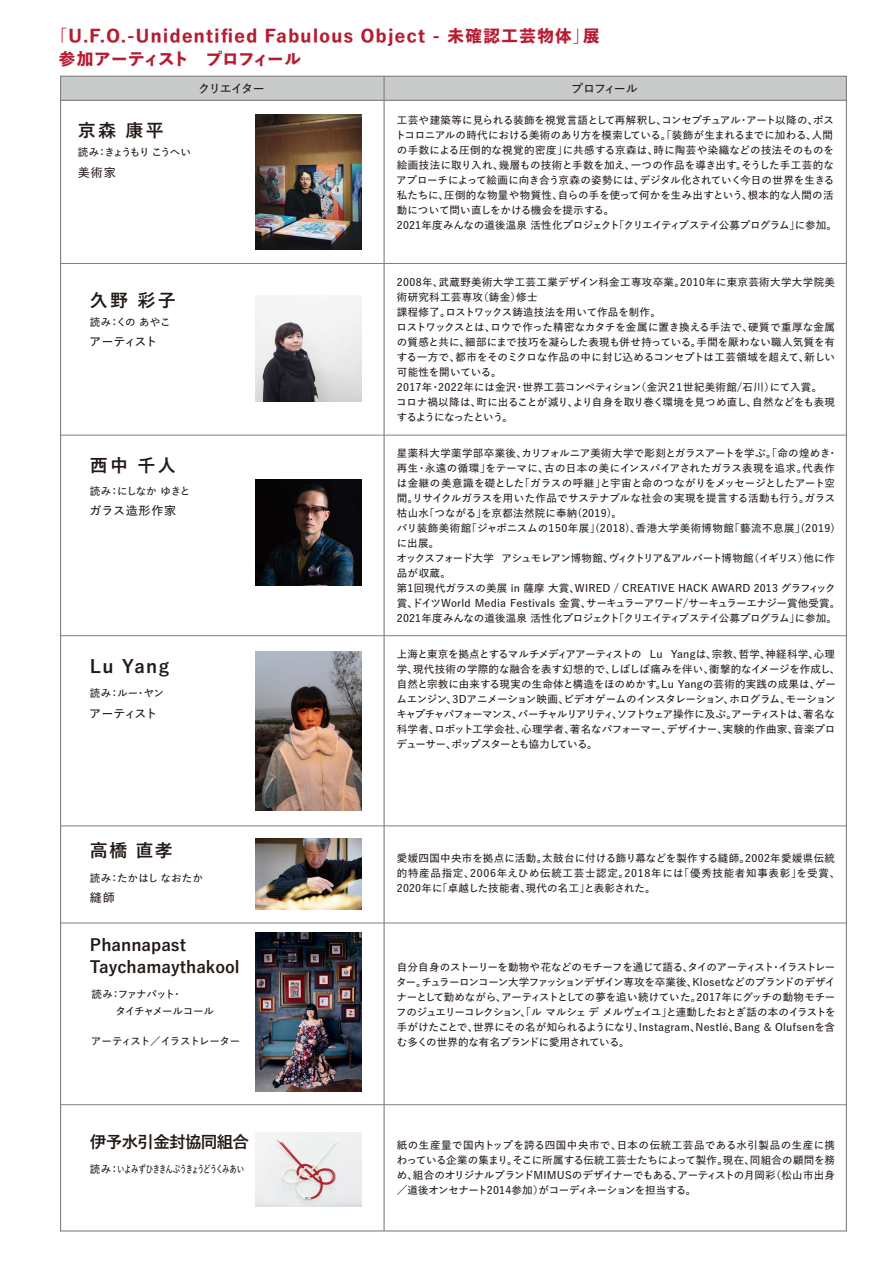
<style>
.page{position:relative;width:893px;height:1263px;background:#fff}
.page>*{position:absolute;margin:0;border:0;box-sizing:border-box;transform-origin:0 0}
.t1{font:700 18px "Yu Go Pr 6 N";letter-spacing:.1em;color:#221815}
.t2{font:800 16.5px/22.8px "Yu Go Std N";letter-spacing:.09em;color:#b61c31}
.t3{font:700 16.5px/21.6px "Yu Go Pr 6 N";color:#221815}
.t4{font:700 16.5px "Yu Go Pr 6 N";letter-spacing:-.04em;color:#221815}
.t5{font:600 12px "Yu Go Pr 6 N";letter-spacing:-.035em;color:#221815}
.t6{font:600 12px "Yu Go Pr 6 N";letter-spacing:.055em;color:#221815}
.t7{font:600 10.5px/15px "Yu Go Pr 6 N";color:#221815}
.t8{font:600 10.5px/15px "Yu Go Pr 6 N";letter-spacing:-.02em;color:#221815}
.t9{font:600 10.5px/15px "Yu Go Pr 6 N";letter-spacing:.035em;color:#221815}
.t10{font:600 10.5px/16.5px "Yu Go Pr 6 N";letter-spacing:-.09em;color:#221815}
.t11{font:600 10.5px "Yu Go Pr 6 N";letter-spacing:-.105em;color:#221815}
.t12{font:600 10.5px "Yu Go Pr 6 N";letter-spacing:-.055em;color:#221815}
.t13{font:600 10.5px "Yu Go Pr 6 N";letter-spacing:-.145em;color:#221815}
.t14{font:600 10.5px "Yu Go Pr 6 N";letter-spacing:-.065em;color:#221815}
</style>
<div class="page">
<div style="left:61px;top:76px;width:785px;height:24px;background:#c9caca"></div>
<hr style="left:61px;top:100px;width:785px;height:1px;background:#808080">
<hr style="left:383px;top:76px;width:1px;height:1155px;background:#808080">
<hr style="left:61px;top:435px;width:785px;height:1px;background:#808080">
<hr style="left:61px;top:263px;width:785px;height:1px;background:#808080">
<hr style="left:61px;top:635px;width:785px;height:1px;background:#808080">
<hr style="left:61px;top:826px;width:785px;height:1px;background:#808080">
<hr style="left:61px;top:923px;width:785px;height:1px;background:#808080">
<hr style="left:61px;top:1104px;width:785px;height:1px;background:#808080">
<img style="left:255px;top:651px;width:106px;height:160px">
<img style="left:255px;top:1133px;width:106px;height:74px">
<img style="left:255px;top:932px;width:106px;height:160px">
<img style="left:255px;top:839px;width:106px;height:71px">
<img style="left:255px;top:295px;width:106px;height:106px">
<img style="left:255px;top:114px;width:106px;height:136px">
<img style="left:255px;top:480px;width:106px;height:106px">
<h2 class="t2" style="left:59px;top:25px;width:542px;text-indent:-8px">「U.F.O.-Unidentified Fabulous Object - 未確認工芸物体」展参加アーティスト　プロフィール</h2>
<p class="t5" style="left:198px;top:77px;width:68px">クリエイター</p>
<p class="t5" style="left:571px;top:77px;width:68px">プロフィール</p>
<h1 class="t1" style="left:78px;top:121px;width:87px">京森 康平</h1>
<p class="t13" style="left:78px;top:143px;width:115px">読み：きょうもり こうへい</p>
<p class="t5" style="left:78px;top:161px;width:39px">美術家</p>
<h1 class="t1" style="left:90px;top:290px;width:87px">久野 彩子</h1>
<p class="t7" style="left:90px;top:313px;width:82px">読み：くの あやこ</p>
<p class="t5" style="left:89px;top:331px;width:70px">アーティスト</p>
<h1 class="t1" style="left:90px;top:455px;width:87px">西中 千人</h1>
<p class="t14" style="left:90px;top:481px;width:102px">読み：にしなか ゆきと</p>
<p class="t6" style="left:89px;top:500px;width:88px">ガラス造形作家</p>
<h1 class="t1" style="left:90px;top:656px;width:81px">Lu Yang</h1>
<p class="t7" style="left:90px;top:685px;width:76px">読み：ルー・ヤン</p>
<p class="t5" style="left:89px;top:702px;width:70px">アーティスト</p>
<h1 class="t1" style="left:90px;top:841px;width:84px">高橋 直孝</h1>
<p class="t7" style="left:90px;top:869px;width:114px">読み：たかはし なおたか</p>
<p class="t5" style="left:90px;top:887px;width:26px">縫師</p>
<h2 class="t3" style="left:90px;top:935px;width:151px">Phannapast<br>Taychamaythakool</h2>
<p class="t10" style="left:91px;top:985px;width:124px">読み：ファナパット・<br>　　 タイチャメールコール</p>
<p class="t12" style="left:91px;top:1032px;width:151px">アーティスト／イラストレーター</p>
<h2 class="t4" style="left:90px;top:1133px;width:161px">伊予水引金封協同組合</h2>
<p class="t11" style="left:90px;top:1159px;width:156px">読み：いよみずひききんぷうきょうどうくみあい</p>
<p class="t7" style="left:395px;top:111px;width:443px">工芸や建築等に見られる装飾を視覚言語として再解釈し、コンセプチュアル・アート以降の、ポストコロニアルの時代における美術のあり方を模索している。「装飾が生まれるまでに加わる、人間の手数による圧倒的な視覚的密度」に共感する京森は、時に陶芸や染織などの技法そのものを絵画技法に取り入れ、幾層もの技術と手数を加え、一つの作品を導き出す。そうした手工芸的なアプローチによって絵画に向き合う京森の姿勢には、デジタル化されていく今日の世界を生きる私たちに、圧倒的な物量や物質性、自らの手を使って何かを生み出すという、根本的な人間の活動について問い直しをかける機会を提示する。<br>2021年度みんなの道後温泉 活性化プロジェクト「クリエイティブステイ公募プログラム」に参加。</p>
<p class="t7" style="left:396px;top:273px;width:440px">2008年、武蔵野美術大学工芸工業デザイン科金工専攻卒業。2010年に東京芸術大学大学院美術研究科工芸専攻（鋳金）修士<br>課程修了。ロストワックス鋳造技法を用いて作品を制作。<br>ロストワックスとは、ロウで作った精密なカタチを金属に置き換える手法で、硬質で重厚な金属の質感と共に、細部にまで技巧を凝らした表現も併せ持っている。手間を厭わない職人気質を有する一方で、都市をそのミクロな作品の中に封じ込めるコンセプトは工芸領域を超えて、新しい可能性を開いている。<br>2017年・2022年には金沢・世界工芸コンペティション（金沢２１世紀美術館/石川）にて入賞。<br>コロナ禍以降は、町に出ることが減り、より自身を取り巻く環境を見つめ直し、自然などをも表現するようになったという。</p>
<p class="t7" style="left:396px;top:445px;width:445px">星薬科大学薬学部卒業後、カリフォルニア美術大学で彫刻とガラスアートを学ぶ。「命の煌めき・再生・永遠の循環」をテーマに、古の日本の美にインスパイアされたガラス表現を追求。代表作は金継の美意識を礎とした「ガラスの呼継」と宇宙と命のつながりをメッセージとしたアート空間。リサイクルガラスを用いた作品でサステナブルな社会の実現を提言する活動も行う。ガラス枯山水「つながる」を京都法然院に奉納(2019)。<br>パリ装飾美術館「ジャポニスムの150年展」(2018)、香港大学美術博物館「藝流不息展」(2019)に出展。<br>オックスフォード大学 アシュモレアン博物館、ヴィクトリア＆アルバート博物館（イギリス）他に作品が収蔵。<br>第1回現代ガラスの美展 in 薩摩 大賞、WIRED / CREATIVE HACK AWARD 2013 グラフィック賞、ドイツWorld Media Festivals 金賞、サーキュラーアワード/サーキュラーエナジー賞他受賞。2021年度みんなの道後温泉 活性化プロジェクト「クリエイティブステイ公募プログラム」に参加。</p>
<p class="t8" style="left:396px;top:645px;width:445px">上海と東京を拠点とするマルチメディアアーティストの Lu Yangは、宗教、哲学、神経科学、心理学、現代技術の学際的な融合を表す幻想的で、しばしば痛みを伴い、衝撃的なイメージを作成し、自然と宗教に由来する現実の生命体と構造をほのめかす。Lu Yangの芸術的実践の成果は、ゲームエンジン、3Dアニメーション映画、ビデオゲームのインスタレーション、ホログラム、モーションキャプチャパフォーマンス、バーチャルリアリティ、ソフトウェア操作に及ぶ。アーティストは、著名な科学者、ロボット工学会社、心理学者、著名なパフォーマー、デザイナー、実験的作曲家、音楽プロデューサー、ポップスターとも協力している。</p>
<p class="t9" style="left:397px;top:850px;width:445px">愛媛四国中央市を拠点に活動。太鼓台に付ける飾り幕などを製作する縫師。2002年愛媛県伝統的特産品指定、2006年えひめ伝統工芸士認定。2018年には「優秀技能者知事表彰」を受賞、<br>2020年に「卓越した技能者、現代の名工」と表彰された。</p>
<p class="t7" style="left:396px;top:958px;width:441px;text-align:justify">自分自身のストーリーを動物や花などのモチーフを通じて語る、タイのアーティスト・イラストレーター。チュラーロンコーン大学ファッションデザイン専攻を卒業後、Klosetなどのブランドのデザイナーとして勤めながら、アーティストとしての夢を追い続けていた。2017年にグッチの動物モチーフのジュエリーコレクション、「ル マルシェ デ メルヴェイユ」と連動したおとぎ話の本のイラストを手がけたことで、世界にその名が知られるようになり、Instagram、Nestlé、Bang &amp; Olufsenを含む多くの世界的な有名ブランドに愛用されている。</p>
<p class="t7" style="left:397px;top:1136px;width:440px;text-align:justify">紙の生産量で国内トップを誇る四国中央市で、日本の伝統工芸品である水引製品の生産に携わっている企業の集まり。そこに所属する伝統工芸士たちによって製作。現在、同組合の顧問を務め、組合のオリジナルブランドMIMUSのデザイナーでもある、アーティストの月岡彩（松山市出身／道後オンセナート2014参加）がコーディネーションを担当する。</p>
</div>
